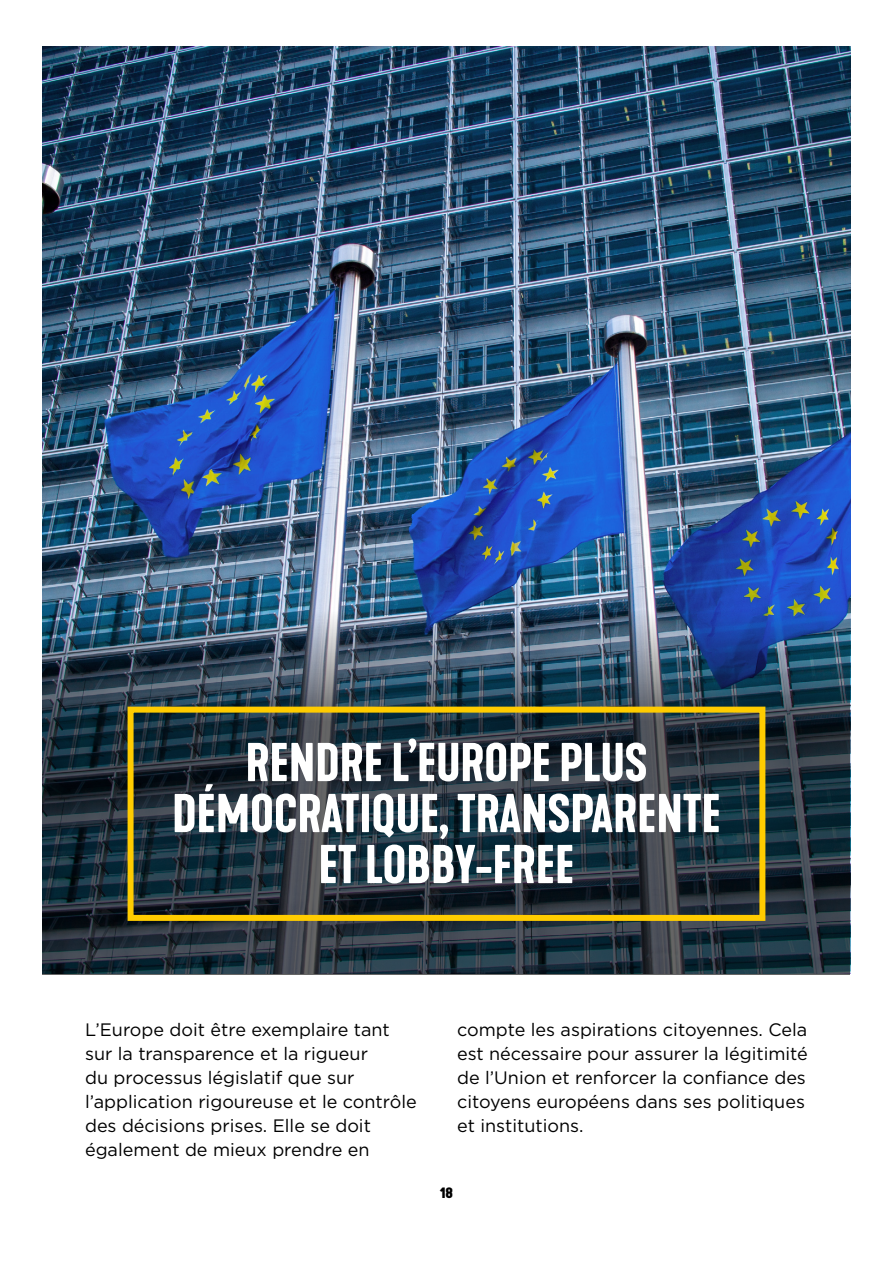
<style>
.page{position:relative;width:893px;height:1263px;background:#fff}
.page>*{position:absolute;margin:0;border:0;box-sizing:border-box;transform-origin:0 0}
.t1{font:600 51px/51px "Kapra Neue";color:#fff;text-align:center}
.t2{font:18px/24px "Gotham";color:#000}
.t3{font:700 15px "Kapra Neue";color:#000}
</style>
<div class="page">
<img style="left:43px;top:47px;width:807px;height:563px">
<img style="left:43px;top:610px;width:807px;height:364px">
<div style="left:128px;top:707px;width:637px;height:214px;border:6px solid #fc0"></div>
<h1 class="t1" style="left:172px;top:738px;width:550px">RENDRE L’EUROPE PLUS<br>DÉMOCRATIQUE, TRANSPARENTE<br>ET LOBBY-FREE</h1>
<p class="t2" style="left:85px;top:1017px;width:333px">L’Europe doit être exemplaire tant sur la transparence et la rigueur<br>du processus législatif que sur l’application rigoureuse et le contrôle des décisions prises. Elle se doit également de mieux prendre en</p>
<p class="t2" style="left:457px;top:1017px;width:352px">compte les aspirations citoyennes. Cela est nécessaire pour assurer la légitimité de l’Union et renforcer la confiance des citoyens européens dans ses politiques et institutions.</p>
<p class="t3" style="left:440px;top:1183px;width:15px">18</p>
</div>
